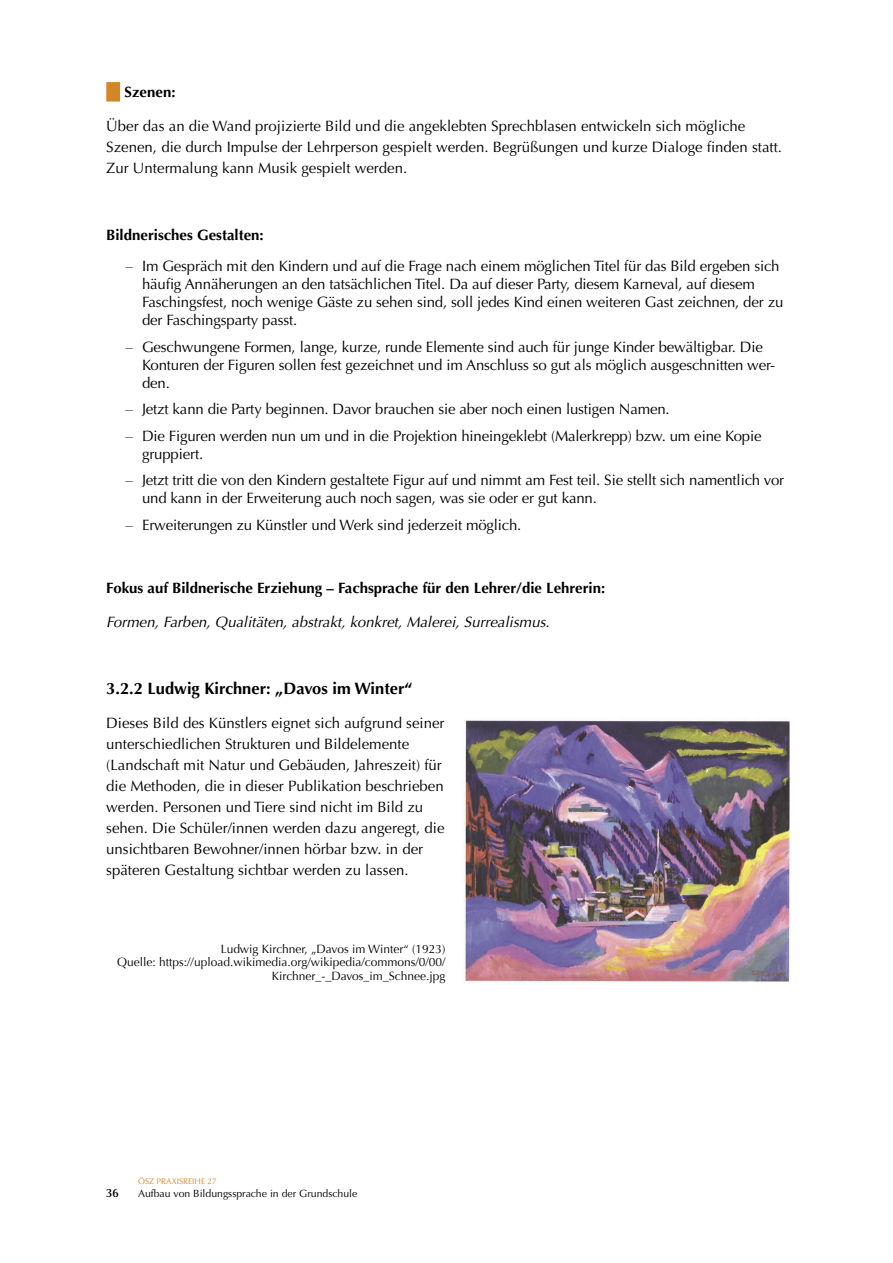
<style>
.page{position:relative;width:893px;height:1263px;background:#fff}
.page>*{position:absolute;margin:0;border:0;box-sizing:border-box;transform-origin:0 0}
.t1{font:700 16.5px "Optima";color:#000}
.t2{font:15px/21px "Optima";letter-spacing:-.01em;color:#000}
.t3{font:700 15px "Optima";color:#000}
.t4{font:italic 15px "Optima";color:#000}
.t5{font:12px/13.5px "Optima";color:#000;text-align:right}
.t6{font:600 12px "Optima";color:#000}
.t7{font:10.5px "Optima";color:#000}
.t8{font:8.25px "Optima";color:#d48625}
.s1{font-style:inherit}
</style>
<div class="page">
<div style="left:106px;top:82px;width:14px;height:20px;background:#d48625"></div>
<img style="left:462px;top:720px;width:328px;height:262px">
<p class="t3" style="left:125px;top:83px;width:52px">Szenen:</p>
<p class="t2" style="left:106px;top:115px;width:677px">Über das an die Wand projizierte Bild und die angeklebten Sprechblasen entwickeln sich mögliche<br>Szenen, die durch Impulse der Lehrperson gespielt werden. Begrüßungen und kurze Dialoge finden statt.<br>Zur Untermalung kann Musik gespielt werden.</p>
<p class="t3" style="left:106px;top:227px;width:159px">Bildnerisches Gestalten:</p>
<p class="t2" style="left:142px;top:257px;width:643px;line-height:18px;text-indent:-16px"><span class="s1">–</span> Im Gespräch mit den Kindern und auf die Frage nach einem möglichen Titel für das Bild ergeben sich häufig Annäherungen an den tatsächlichen Titel. Da auf dieser Party, diesem Karneval, auf diesem Faschingsfest, noch wenige Gäste zu sehen sind, soll jedes Kind einen weiteren Gast zeichnen, der zu der Faschingsparty passt.</p>
<p class="t2" style="left:142px;top:338px;width:635px;line-height:18px;text-indent:-16px"><span class="s1">–</span> Geschwungene Formen, lange, kurze, runde Elemente sind auch für junge Kinder bewältigbar. Die<br>Konturen der Figuren sollen fest gezeichnet und im Anschluss so gut als möglich ausgeschnitten wer&shy;den.</p>
<p class="t2" style="left:126px;top:399px;width:546px"><span class="s1">–</span> Jetzt kann die Party beginnen. Davor brauchen sie aber noch einen lustigen Namen.</p>
<p class="t2" style="left:142px;top:427px;width:621px;line-height:18px;text-indent:-16px"><span class="s1">–</span> Die Figuren werden nun um und in die Projektion hineingeklebt (Malerkrepp) bzw. um eine Kopie gruppiert.</p>
<p class="t2" style="left:142px;top:471px;width:644px;line-height:18px;text-indent:-16px"><span class="s1">–</span> Jetzt tritt die von den Kindern gestaltete Figur auf und nimmt am Fest teil. Sie stellt sich namentlich vor und kann in der Erweiterung auch noch sagen, was sie oder er gut kann.</p>
<p class="t2" style="left:126px;top:514px;width:397px"><span class="s1">–</span> Erweiterungen zu Künstler und Werk sind jederzeit möglich.</p>
<p class="t3" style="left:106px;top:579px;width:500px">Fokus auf Bildnerische Erziehung – Fachsprache für den Lehrer/die Lehrerin:</p>
<p class="t4" style="left:106px;top:613px;width:445px">Formen, Farben, Qualitäten, abstrakt, konkret, Malerei, Surrealismus.</p>
<p class="t1" style="left:106px;top:679px;width:308px">3.2.2 Ludwig Kirchner: „Davos im Winter“</p>
<p class="t2" style="left:106px;top:713px;width:340px">Dieses Bild des Künstlers eignet sich aufgrund seiner unterschiedlichen Strukturen und Bildelemente (Landschaft mit Natur und Gebäuden, Jahreszeit) für die Methoden, die in dieser Publikation beschrieben werden. Personen und Tiere sind nicht im Bild zu sehen. Die Schüler/innen werden dazu angeregt, die unsichtbaren Bewohner/innen hörbar bzw. in der späteren Gestaltung sichtbar werden zu lassen.</p>
<p class="t5" style="left:117px;top:942px;width:330px">Ludwig Kirchner, „Davos im Winter“ (1923)<br>Quelle: https://upload.wikimedia.org/wikipedia/commons/0/00/<br>Kirchner_-_Davos_im_Schnee.jpg</p>
<p class="t6" style="left:106px;top:1186px;width:14px">36</p>
<p class="t8" style="left:138px;top:1176px;width:80px">ÖSZ PRAXISREIHE 27</p>
<p class="t7" style="left:138px;top:1187px;width:221px">Aufbau von Bildungssprache in der Grundschule</p>
</div>
